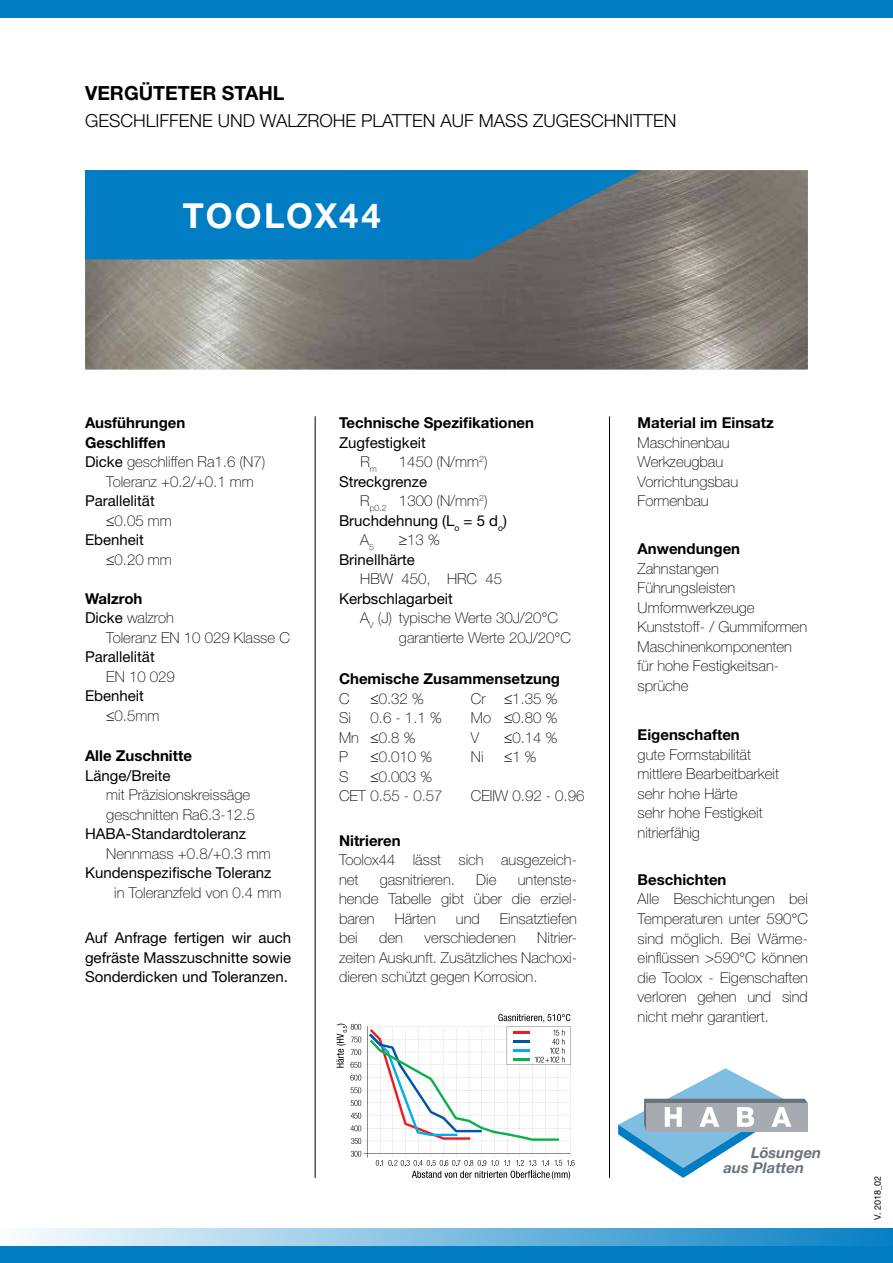
<style>
.page{position:relative;width:893px;height:1263px;background:#fff}
.page>*{position:absolute;margin:0;border:0;box-sizing:border-box;transform-origin:0 0}
.t1{font:700 34.5px "Helvetica Neue";color:#fff}
.t2{font:700 19.5px "Helvetica Neue";color:#000}
.t3{font:300 18px "Helvetica Neue";color:#000}
.t4{font:100 15px/19.5px "Helvetica Neue";color:#000}
.t5{font:15px/19.5px "Helvetica Neue";color:#000}
.t6{font:700 15px "Helvetica Neue";color:#000}
.t7{font:italic 700 15px/14.7px "Helvetica Neue";color:#6a737b}
.t8{font:9px "Helvetica Neue";color:#000}
.s1{font-weight:400}
.s2{font-weight:100}
</style>
<div class="page">
<img style="left:85px;top:170px;width:723px;height:200px">
<svg style="left:618px;top:1068px;width:190px;height:110px"></svg>
<svg style="left:336px;top:1014px;width:239px;height:166px"></svg>
<svg style="left:85px;top:170px;width:556px;height:89px;fill:#007dc3"></svg>
<hr style="left:315px;top:416px;width:1px;height:762px;background:#000">
<hr style="left:609px;top:416px;width:1px;height:762px;background:#000">
<div style="left:0;top:1229px;width:893px;height:34px;background:linear-gradient(to right,#fcfdfe,#0680c4)"></div>
<div style="left:0;top:1246px;width:893px;height:17px;background:#007dc3"></div>
<div style="left:0;top:0;width:893px;height:17px;background:#007dc3"></div>
<h2 class="t2" style="left:85px;top:81px;width:201px">Vergüteter Stahl</h2>
<p class="t3" style="left:85px;top:110px;width:593px">GESCHLIFFENE UND WALZROHE PLATTEN AUF MASS ZUG ESCHNITTEN</p>
<h1 class="t1" style="left:183px;top:195px;width:27px">TOOLOX</h1>
<h1 class="t1" style="left:339px;top:195px;width:43px">44</h1>
<p class="t6" style="left:85px;top:413px;width:102px">Ausführungen</p>
<p class="t6" style="left:85px;top:433px;width:82px">Geschliffen</p>
<p class="t4" style="left:85px;top:452px;width:182px"><span class="s1">Dicke</span> geschliffen Ra1.6 (N7)</p>
<p class="t4" style="left:106px;top:471px;width:149px">Toleranz +0.2/+0.1 mm</p>
<p class="t5" style="left:85px;top:491px;width:71px">Parallelität</p>
<p class="t4" style="left:106px;top:510px;width:67px">≤0.05 mm</p>
<p class="t5" style="left:85px;top:530px;width:60px">Ebenheit</p>
<p class="t4" style="left:106px;top:549px;width:67px">≤0.20 mm</p>
<p class="t6" style="left:85px;top:589px;width:59px">Walzroh</p>
<p class="t4" style="left:85px;top:608px;width:90px"><span class="s1">Dicke</span> walzroh</p>
<p class="t4" style="left:106px;top:627px;width:185px">Toleranz EN 10 029 Klasse C</p>
<p class="t5" style="left:85px;top:647px;width:71px">Parallelität</p>
<p class="t4" style="left:106px;top:666px;width:70px">EN 10 029</p>
<p class="t5" style="left:106px;top:686px;width:54px;text-indent:-21px">Ebenheit ≤<span class="s2">0.5mm</span></p>
<p class="t6" style="left:85px;top:746px;width:108px">Alle Zuschnitte</p>
<p class="t5" style="left:85px;top:765px;width:87px">Länge/Breite</p>
<p class="t4" style="left:106px;top:785px;width:150px">mit Präzisionskreissäge geschnitten Ra6.3-12.5</p>
<p class="t5" style="left:85px;top:824px;width:163px">HABA-Standardtoleranz</p>
<p class="t4" style="left:106px;top:843px;width:166px">Nennmass +0.8/+0.3 mm</p>
<p class="t5" style="left:85px;top:863px;width:188px">Kundenspezifische Toleranz</p>
<p class="t4" style="left:114px;top:882px;width:169px">in Toleranzfeld von 0.4 mm</p>
<p class="t5" style="left:85px;top:928px;width:208px;text-align:justify">Auf Anfrage fertigen wir auch gefräste Masszuschnitte sowie Sonderdicken und Toleranzen.</p>
<p class="t6" style="left:339px;top:413px;width:196px">Technische Spezifikationen</p>
<p class="t5" style="left:360px;top:432px;width:67px;text-indent:-21px">Zugfestigkeit<br><span class="s2">R</span><sub>m</sub></p>
<p class="t5" style="left:339px;top:452px;width:150px;text-indent:60px"><span class="s2">1450 (N/mm</span><sup>2</sup><span class="s2">)<br></span>Streckgrenze</p>
<p class="t4" style="left:360px;top:491px;width:129px">R<sub>p0.2</sub> 1300 (N/mm<sup>2</sup>)</p>
<p class="t5" style="left:339px;top:510px;width:169px">Bruchdehnung (L<sub>o</sub> = 5 d<sub>o</sub>)</p>
<p class="t4" style="left:360px;top:530px;width:15px">A<sub>5</sub></p>
<p class="t5" style="left:339px;top:530px;width:102px;text-indent:60px">≥<span class="s2">13 %<br></span>Brinellhärte</p>
<p class="t4" style="left:360px;top:569px;width:143px">HBW 450, HRC 45</p>
<p class="t5" style="left:339px;top:588px;width:115px">Kerbschlagarbeit</p>
<p class="t4" style="left:360px;top:608px;width:199px">A<sub>V</sub> (J) typische Werte 30J/20°C</p>
<p class="t4" style="left:399px;top:628px;width:174px">garantierte Werte 20J/20°C</p>
<p class="t6" style="left:339px;top:669px;width:223px">Chemische Zusammensetzung</p>
<p class="t4" style="left:339px;top:688px;width:12px">C</p>
<p class="t4" style="left:370px;top:688px;width:55px">≤0.32 %</p>
<p class="t4" style="left:471px;top:688px;width:88px">Cr ≤1.35 %</p>
<p class="t4" style="left:339px;top:708px;width:13px">Si</p>
<p class="t4" style="left:370px;top:708px;width:73px">0.6 - 1.1 %</p>
<p class="t4" style="left:471px;top:708px;width:88px">Mo ≤0.80 %</p>
<p class="t4" style="left:339px;top:727px;width:78px">Mn ≤0.8 %</p>
<p class="t4" style="left:471px;top:727px;width:10px">V</p>
<p class="t4" style="left:504px;top:727px;width:55px">≤0.14 %</p>
<p class="t4" style="left:339px;top:747px;width:10px">P</p>
<p class="t4" style="left:371px;top:747px;width:63px">≤0.010 %</p>
<p class="t4" style="left:471px;top:747px;width:14px">Ni</p>
<p class="t4" style="left:504px;top:747px;width:34px">≤1 %</p>
<p class="t4" style="left:339px;top:766px;width:11px">S</p>
<p class="t4" style="left:339px;top:766px;width:105px;text-indent:31px">≤0.003 %<br>CET 0.55 - 0.57</p>
<p class="t4" style="left:471px;top:786px;width:115px">CEIIW 0.92 - 0.96</p>
<p class="t6" style="left:339px;top:831px;width:63px">Nitrieren</p>
<p class="t4" style="left:339px;top:850px;width:239px">Toolox44 lässt sich ausgezeich&shy;net</p>
<p class="t4" style="left:380px;top:870px;width:77px">gasnitrieren.</p>
<p class="t4" style="left:476px;top:870px;width:22px">Die</p>
<p class="t4" style="left:339px;top:870px;width:239px;text-align:justify;text-indent:179px">untenste&shy;hende Tabelle gibt über die erziel&shy;baren</p>
<p class="t4" style="left:395px;top:909px;width:43px">Härten</p>
<p class="t4" style="left:456px;top:909px;width:25px">und</p>
<p class="t4" style="left:500px;top:909px;width:79px">Einsatztiefen</p>
<p class="t4" style="left:339px;top:928px;width:239px;text-align:justify;text-indent:198px">Nitrier&shy;zeiten Auskunft. Zusätzliches Nachoxi&shy;dieren schützt gegen Korrosion.</p>
<p class="t4" style="left:339px;top:928px;width:20px">bei</p>
<p class="t4" style="left:379px;top:928px;width:25px">den</p>
<p class="t4" style="left:425px;top:928px;width:93px">verschiedenen</p>
<p class="t6" style="left:638px;top:414px;width:138px">Material im Einsatz</p>
<p class="t4" style="left:638px;top:433px;width:102px">Maschinenbau<br>Werkzeugbau<br>Vorrichtungsbau<br>Formenbau</p>
<p class="t6" style="left:638px;top:540px;width:104px">Anwendungen</p>
<p class="t4" style="left:638px;top:559px;width:171px">Zahnstangen<br>Führungsleisten<br>Umformwerkzeuge<br>Kunststoff- / Gummiformen<br>Maschinenkomponenten für hohe Festigkeitsan&shy;sprüche</p>
<p class="t6" style="left:638px;top:725px;width:104px">Eigenschaften</p>
<p class="t4" style="left:638px;top:744px;width:143px">gute Formstabilität mittlere Bearbeitbarkeit sehr hohe Härte<br>sehr hohe Festigkeit nitrierfähig</p>
<p class="t6" style="left:638px;top:870px;width:90px">Beschichten</p>
<p class="t4" style="left:638px;top:889px;width:172px;text-align:justify">Alle Beschichtungen bei Temperaturen unter 590°C sind möglich. Bei Wärme&shy;einflüssen &gt;590°C können die Toolox - Eigenschaften verloren gehen und sind nicht mehr garantiert.</p>
<p class="t7" style="left:723px;top:1145px;width:99px;text-indent:28px">Lösungen aus Platten</p>
<p class="t8" style="left:872px;top:1220px;width:45px;rotate:-90deg">V. 2018_02</p>
</div>
